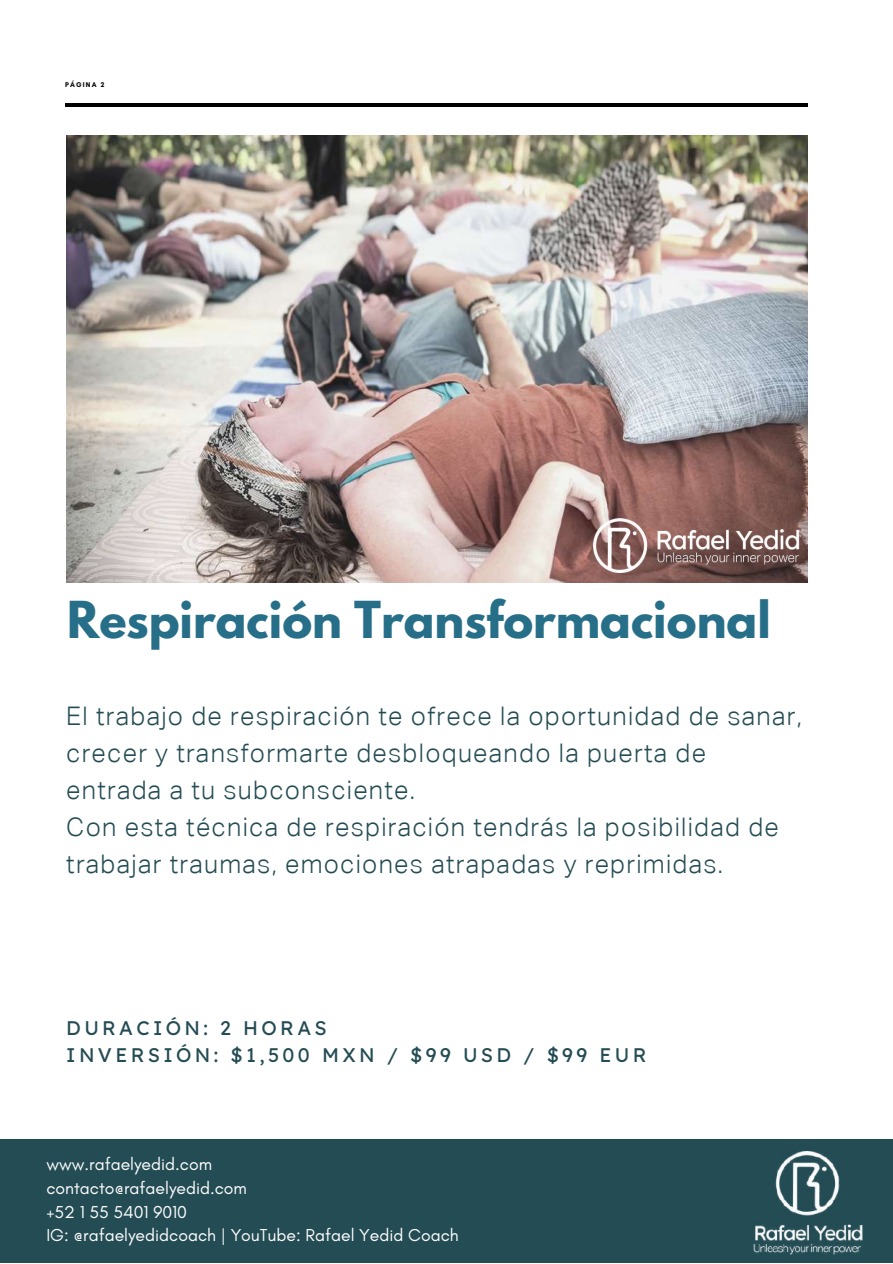
<style>
.page{position:relative;width:893px;height:1264px;background:#fff}
.page>*{position:absolute;margin:0;border:0;box-sizing:border-box;transform-origin:0 0}
.t1{font:700 45.15px "League Spartan";color:#276f88}
.t2{font:300 25.65px/37px "Aktiv Grotesk";letter-spacing:.05em;color:#244c54}
.t3{font:19.65px/27px "Lexend Deca";letter-spacing:.17em;color:#244c54}
.t4{font:17.55px/23.5px "Glacial Indifference";color:#fff}
.t5{font:700 7.05px "Glacial Indifference";letter-spacing:.17em;color:#000}
</style>
<div class="page">
<hr style="left:65px;top:103px;width:742px;height:4px;background:#000">
<img style="left:67px;top:135px;width:740px;height:448px">
<div style="left:0;top:1139px;width:892px;height:123px;background:#244c54"></div>
<img style="left:753px;top:1151px;width:110px;height:103px">
<img style="left:593px;top:518px;width:207px;height:54px">
<p class="t5" style="left:65px;top:80px;width:41px">PÁGINA 2</p>
<h1 class="t1" style="left:67px;top:597px;width:705px">Respiración Transformacional</h1>
<p class="t2" style="left:66px;top:699px;width:737px">El trabajo de respiración te ofrece la oportunidad de sanar, crecer y transformarte desbloqueando la puerta de entrada a tu subconsciente.<br>Con esta técnica de respiración tendrás la posibilidad de trabajar traumas, emociones atrapadas y reprimidas.</p>
<p class="t3" style="left:66px;top:1013px;width:581px">DURACIÓN: 2 HORAS<br>INVERSIÓN: $1,500 MXN / $99 USD / $99 EUR</p>
<p class="t4" style="left:46px;top:1152px;width:414px">www.rafaelyedid.com<br>contacto@rafaelyedid.com<br>+52 1 55 5401 9010<br>IG: @rafaelyedidcoach | YouTube: Rafael Yedid Coach</p>
</div>
